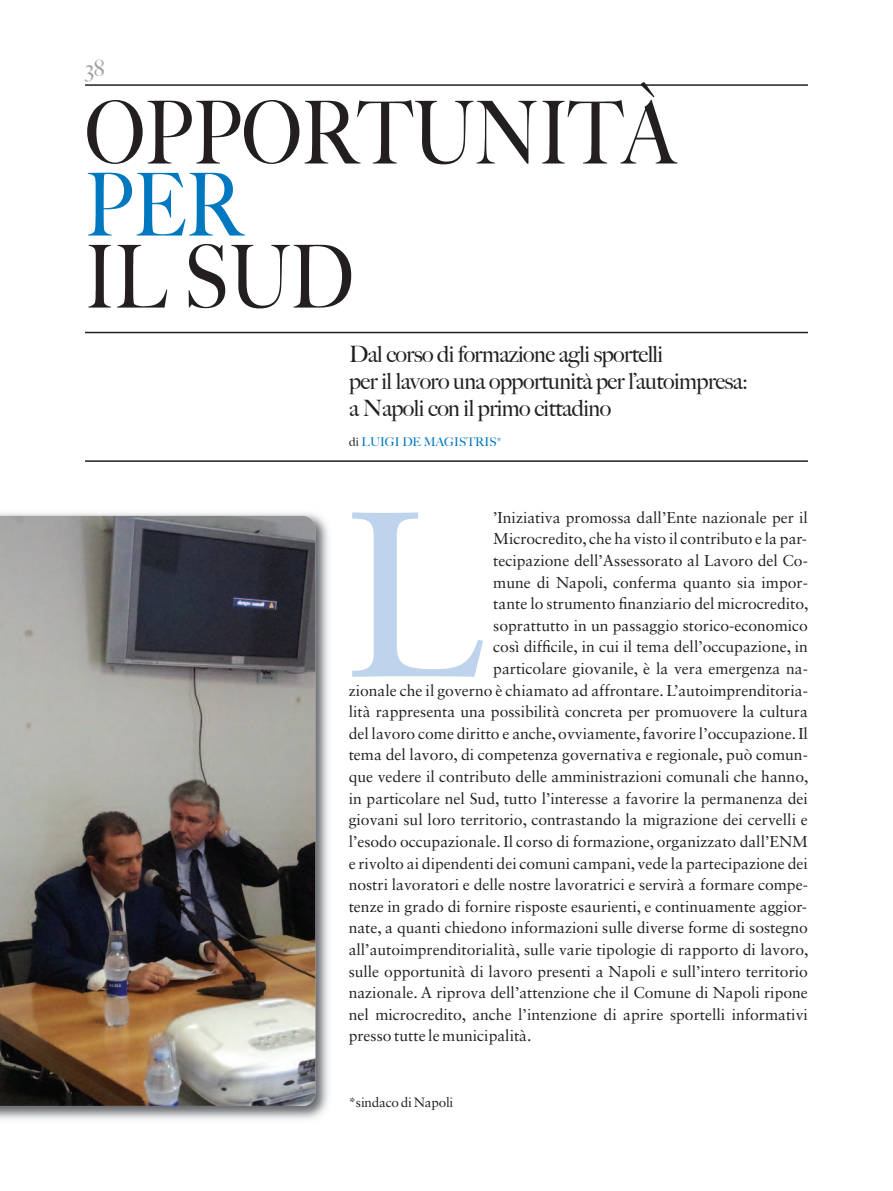
<style>
.page{position:relative;width:893px;height:1191px;background:#fff}
.page>*{position:absolute;margin:0;border:0;box-sizing:border-box;transform-origin:0 0}
.t1{font:235.35px "Sabon LT Std";color:#bed3ec}
.t2{font:500 87px "Big Caslon";color:#231f20;scale:.85 1}
.t3{font:500 87px "Big Caslon";color:#0078c0;scale:.85 1}
.t4{font:500 22.5px/27px "Big Caslon";letter-spacing:-.025em;color:#231f20}
.t5{font:500 22.5px "Big Caslon";color:#a0a1a5}
.t6{font:15.75px "Sabon LT Std";color:#231f20}
.t7{font:13.5px "Sabon LT Std";letter-spacing:-.015em;color:#231f20}
.t8{font:500 12px "Big Caslon";letter-spacing:.005em;color:#0078c0}
.s1{color:#231f20}
</style>
<div class="page">
<hr style="left:85px;top:84px;width:723px;height:2px;background:#231f20">
<img style="left:0;top:513px;width:328px;height:606px">
<img style="left:0;top:516px;width:315px;height:590px">
<hr style="left:85px;top:332px;width:723px;height:1px;background:#231f20">
<hr style="left:85px;top:460px;width:723px;height:2px;background:#231f20">
<h3 class="t5" style="left:85px;top:55px;width:21px">38</h3>
<h2 class="t2" style="left:85px;top:82px;width:695px">OPPORTUNITÀ</h2>
<h2 class="t3" style="left:85px;top:154px;width:187px">PER</h2>
<h2 class="t2" style="left:85px;top:226px;width:317px">IL SUD</h2>
<h3 class="t4" style="left:349px;top:341px;width:400px">Dal corso di formazione agli sportelli<br>per il lavoro una opportunità per l’autoimpresa: a Napoli con il primo cittadino</h3>
<p class="t8" style="left:349px;top:434px;width:154px"><span class="s1">di</span> LUIGI DE MAGISTRIS*</p>
<p class="t6" style="left:493px;top:511px;width:316px">’Iniziativa promossa dall’Ente nazionale per il</p>
<p class="t6" style="left:493px;top:532px;width:315px">Microcredito, che ha visto il contributo e la par-</p>
<p class="t6" style="left:493px;top:554px;width:316px">tecipazione dell’Assessorato al Lavoro del Co-</p>
<p class="t6" style="left:493px;top:575px;width:316px">mune di Napoli, conferma quanto sia impor-</p>
<p class="t6" style="left:493px;top:597px;width:317px">tante lo strumento finanziario del microcredito,</p>
<p class="t6" style="left:493px;top:619px;width:316px">soprattutto in un passaggio storico-economico</p>
<p class="t6" style="left:493px;top:640px;width:316px">così difficile, in cui il tema dell’occupazione, in</p>
<p class="t6" style="left:493px;top:662px;width:316px">particolare giovanile, è la vera emergenza na-</p>
<p class="t6" style="left:349px;top:683px;width:461px">zionale che il governo è chiamato ad affrontare. L’autoimprenditoria-</p>
<p class="t6" style="left:349px;top:705px;width:461px">lità rappresenta una possibilità concreta per promuovere la cultura</p>
<p class="t6" style="left:349px;top:727px;width:461px">del lavoro come diritto e anche, ovviamente,favorire l’occupazione.Il</p>
<p class="t6" style="left:349px;top:748px;width:461px">tema del lavoro, di competenza governativa e regionale, può comun-</p>
<p class="t6" style="left:349px;top:770px;width:461px">que vedere il contributo delle amministrazioni comunali che hanno,</p>
<p class="t6" style="left:349px;top:791px;width:461px">in particolare nel Sud, tutto l’interesse a favorire la permanenza dei</p>
<p class="t6" style="left:349px;top:813px;width:461px">giovani sul loro territorio, contrastando la migrazione dei cervelli e</p>
<p class="t6" style="left:349px;top:835px;width:461px">l’esodo occupazionale. Il corso di formazione, organizzato dall’ENM</p>
<p class="t6" style="left:349px;top:856px;width:461px">e rivolto ai dipendenti dei comuni campani, vede la partecipazione dei</p>
<p class="t6" style="left:349px;top:878px;width:461px">nostri lavoratori e delle nostre lavoratrici e servirà a formare compe-</p>
<p class="t6" style="left:349px;top:899px;width:460px">tenze in grado di fornire risposte esaurienti, e continuamente aggior-</p>
<p class="t6" style="left:349px;top:921px;width:461px">nate, a quanti chiedono informazioni sulle diverse forme di sostegno</p>
<p class="t6" style="left:349px;top:943px;width:461px">all’autoimprenditorialità, sulle varie tipologie di rapporto di lavoro,</p>
<p class="t6" style="left:349px;top:964px;width:461px">sulle opportunità di lavoro presenti a Napoli e sull’intero territorio</p>
<p class="t6" style="left:349px;top:986px;width:461px">nazionale. A riprova dell’attenzione che il Comune di Napoli ripone</p>
<p class="t6" style="left:349px;top:1007px;width:461px">nel microcredito, anche l’intenzione di aprire sportelli informativi</p>
<p class="t6" style="left:349px;top:1029px;width:184px">presso tutte le municipalità.</p>
<h1 class="t1" style="left:344px;top:497px;width:145px">L</h1>
<p class="t7" style="left:349px;top:1096px;width:106px">*sindacodiNapoli</p>
</div>
